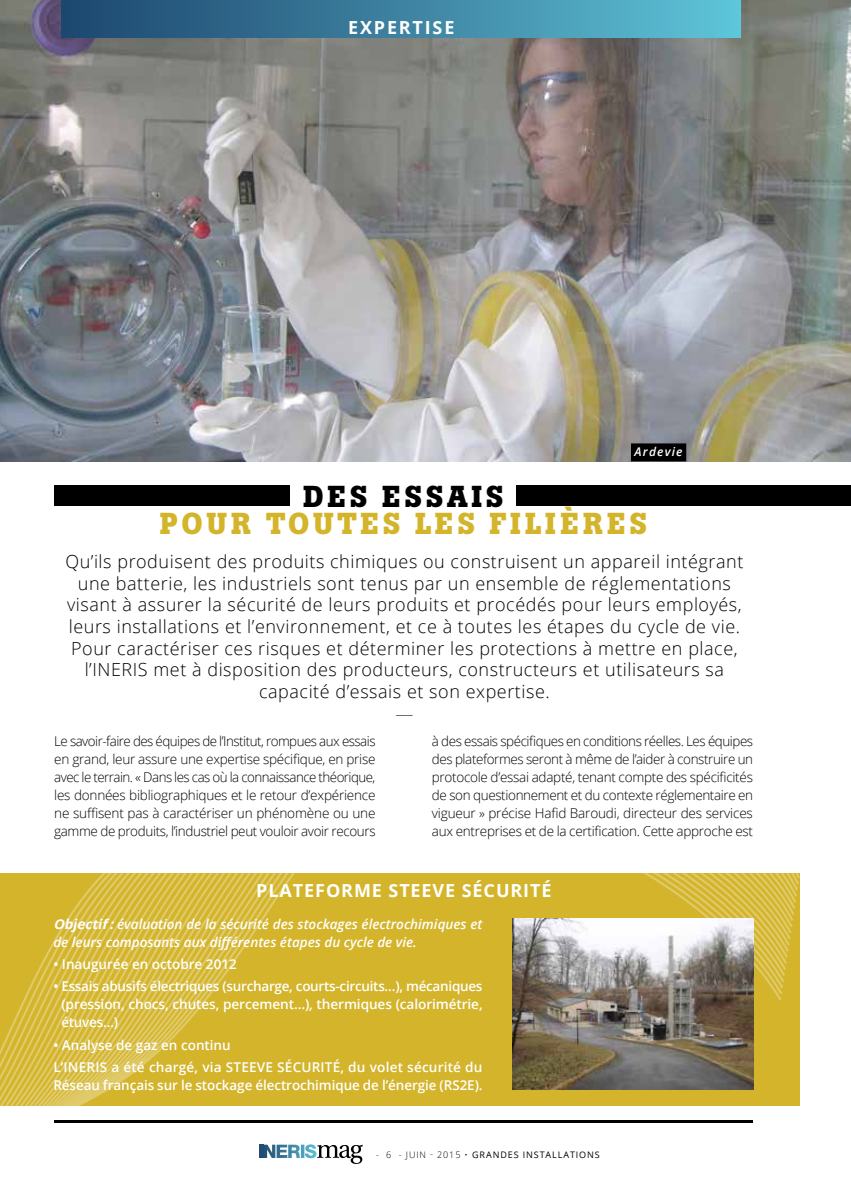
<style>
.page{position:relative;width:851px;height:1191px;background:#fff}
.page>*{position:absolute;margin:0;border:0;box-sizing:border-box;transform-origin:0 0}
.t1{font:700 30px "Boton";letter-spacing:.12em;color:#d3b42b}
.t2{font:700 30px "Boton";letter-spacing:.13em;color:#000}
.t3{font:300 18px/21.6px "Open Sans";letter-spacing:.03em;color:#000;text-align:center}
.t4{font:700 18px "Open Sans";letter-spacing:.05em;color:#fff}
.t5{font:700 18px "Open Sans";letter-spacing:.1em;color:#fff}
.t6{font:300 13.5px/18px "Open Sans";letter-spacing:-.025em;color:#000;text-align:justify}
.t7{font:600 13.5px/18px "Open Sans";letter-spacing:-.005em;color:#fff;text-align:justify}
.t8{font:italic 600 13.5px/18px "Open Sans";color:#fff}
.t9{font:italic 600 12px "Open Sans";letter-spacing:.1em;color:#fff}
.t10{font:9px "Open Sans";letter-spacing:.1em;color:#000}
.s1{font-weight:700}
.s2{font-weight:300}
</style>
<div class="page">
<hr style="left:54px;top:1120px;width:699px;height:3px;background:#000">
<hr style="left:259px;top:1144px;width:4px;height:14px;background:#1f4d74">
<svg style="left:264px;top:1144px;width:99px;height:20px"></svg>
<img style="left:0;top:0;width:850px;height:461px">
<div style="left:62px;top:0;width:678px;height:38px;background:linear-gradient(to right,#1d446c,#5ec3d7)"></div>
<div style="left:516px;top:485px;width:334px;height:21px;background:#000"></div>
<div style="left:54px;top:485px;width:236px;height:21px;background:#000"></div>
<svg style="left:0;top:873px;width:783px;height:233px;background:#d4b734"></svg>
<img style="left:512px;top:918px;width:241px;height:171px">
<div style="left:631px;top:443px;width:55px;height:18px;background:#000"></div>
<h2 class="t5" style="left:348px;top:14px;width:108px">EXPERTISE</h2>
<p class="t9" style="left:634px;top:443px;width:49px">Ardevie</p>
<h1 class="t2" style="left:303px;top:479px;width:202px">DES ESSAIS</h1>
<h1 class="t1" style="left:160px;top:506px;width:488px">POUR TOUTES LES FILIÈRES</h1>
<p class="t3" style="left:65px;top:550px;width:679px">Qu’ils produisent des produits chimiques ou construisent un appareil intégrant une batterie, les industriels sont tenus par un ensemble de réglementations visant à assurer la sécurité de leurs produits et procédés pour leurs employés, leurs installations et l’environnement, et ce à toutes les étapes du cycle de vie.<br>Pour caractériser ces risques et déterminer les protections à mettre en place, l’INERIS met à disposition des producteurs, constructeurs et utilisateurs sa capacité d’essais et son expertise.</p>
<p class="t6" style="left:396px;top:700px;width:18px">___</p>
<p class="t6" style="left:54px;top:731px;width:323px">Le savoir-faire des équipes de l’Institut, rompues aux essais en grand, leur assure une expertise spécifique, en prise avec le terrain. « Dans les cas où la connaissance théorique, les données bibliographiques et le retour d’expérience ne suffisent pas à caractériser un phénomène ou une gamme de produits, l’industriel peut vouloir avoir recours</p>
<p class="t6" style="left:432px;top:731px;width:323px">à des essais spécifiques en conditions réelles. Les équipes des plateformes seront à même de l’aider à construire un protocole d’essai adapté, tenant compte des spécificités de son questionnement et du contexte réglementaire en vigueur » précise Hafid Baroudi, directeur des services aux entreprises et de la certification. Cette approche est</p>
<h2 class="t4" style="left:256px;top:877px;width:297px">PLATEFORME STEEVE SÉCURITÉ</h2>
<p class="t8" style="left:53px;top:914px;width:430px"><span class="s1">Objectif:</span>évaluation de la sécurité des stockages électrochimiques et de leurs composants aux différentes étapes du cycle de vie.</p>
<p class="t7" style="left:53px;top:954px;width:185px">• Inaugurée en octobre 2012</p>
<p class="t7" style="left:61px;top:977px;width:422px;text-indent:-8px">• Essais abusifs électriques (surcharge, courts-circuits…), mécaniques (pression, chocs, chutes, percement…), thermiques (calorimétrie, étuves…)</p>
<p class="t7" style="left:53px;top:1033px;width:430px;line-height:22.2px">• Analyse de gaz en continu<br>L’INERIS a été chargé, via STEEVE SÉCURITÉ, du volet sécurité du</p>
<p class="t7" style="left:53px;top:1075px;width:430px">Réseau français sur le stockage électrochimique de l’énergie (RS2E).</p>
<p class="t10" style="left:376px;top:1148px;width:225px"><span class="s2">- 6 - JUIN </span><sup>-</sup> <span class="s2">2015 •</span> GRANDES INSTALLATIONS</p>
</div>
